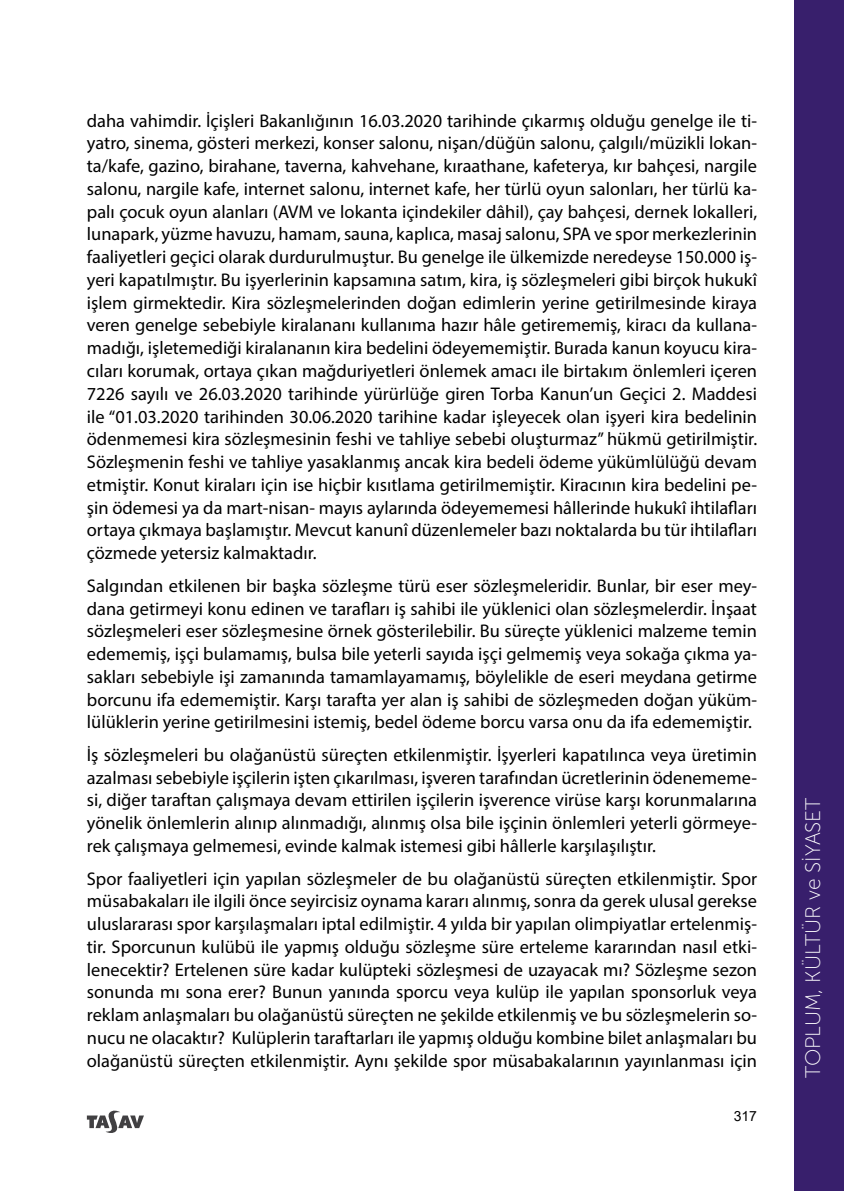
<style>
.page{position:relative;width:844px;height:1191px;background:#fff}
.page>*{position:absolute;margin:0;border:0;box-sizing:border-box;transform-origin:0 0}
.t1{font:21px "Museo Sans 100";color:#fff}
.t2{font:18.38px/22.8px "Myriad Pro";color:#000;text-align:justify}
.t3{font:14px "Arial";color:#000}
</style>
<div class="page">
<svg style="left:87px;top:1110px;width:57px;height:23px"></svg>
<div style="left:793px;top:0;width:50px;height:1191px;background:#381f6c"></div>
<p class="t2" style="left:87px;top:109px;width:671px">daha vahimdir. İçişleri Bakanlığının 16.03.2020 tarihinde çıkarmış olduğu genelge ile ti&shy;yatro, sinema, gösteri merkezi, konser salonu, nişan/düğün salonu, çalgılı/müzikli lokan&shy;ta/kafe, gazino, birahane, taverna, kahvehane, kıraathane, kafeterya, kır bahçesi, nargile salonu, nargile kafe, internet salonu, internet kafe, her türlü oyun salonları, her türlü ka&shy;palı çocuk oyun alanları (AVM ve lokanta içindekiler dâhil), çay bahçesi, dernek lokalleri, lunapark, yüzme havuzu, hamam, sauna, kaplıca, masaj salonu, SPA ve spor merkezlerinin faaliyetleri geçici olarak durdurulmuştur. Bu genelge ile ülkemizde neredeyse 150.000 iş&shy;yeri kapatılmıştır. Bu işyerlerinin kapsamına satım, kira, iş sözleşmeleri gibi birçok hukukî işlem girmektedir. Kira sözleşmelerinden doğan edimlerin yerine getirilmesinde kiraya veren genelge sebebiyle kiralananı kullanıma hazır hâle getirememiş, kiracı da kullana&shy;madığı, işletemediği kiralananın kira bedelini ödeyememiştir. Burada kanun koyucu kira&shy;cıları korumak, ortaya çıkan mağduriyetleri önlemek amacı ile birtakım önlemleri içeren 7226 sayılı ve 26.03.2020 tarihinde yürürlüğe giren Torba Kanun’un Geçici 2. Maddesi ile “01.03.2020 tarihinden 30.06.2020 tarihine kadar işleyecek olan işyeri kira bedelinin ödenmemesi kira sözleşmesinin feshi ve tahliye sebebi oluşturmaz” hükmü getirilmiştir.<br>Sözleşmenin feshi ve tahliye yasaklanmış ancak kira bedeli ödeme yükümlülüğü devam etmiştir. Konut kiraları için ise hiçbir kısıtlama getirilmemiştir. Kiracının kira bedelini pe&shy;şin ödemesi ya da mart-nisan- mayıs aylarında ödeyememesi hâllerinde hukukî ihtilafları ortaya çıkmaya başlamıştır. Mevcut kanunî düzenlemeler bazı noktalarda bu tür ihtilafları çözmede yetersiz kalmaktadır.</p>
<p class="t2" style="left:87px;top:574px;width:671px">Salgından etkilenen bir başka sözleşme türü eser sözleşmeleridir. Bunlar, bir eser mey&shy;dana getirmeyi konu edinen ve tarafları iş sahibi ile yüklenici olan sözleşmelerdir. İnşaat sözleşmeleri eser sözleşmesine örnek gösterilebilir. Bu süreçte yüklenici malzeme temin edememiş, işçi bulamamış, bulsa bile yeterli sayıda işçi gelmemiş veya sokağa çıkma ya&shy;sakları sebebiyle işi zamanında tamamlayamamış, böylelikle de eseri meydana getirme borcunu ifa edememiştir. Karşı tarafta yer alan iş sahibi de sözleşmeden doğan yüküm&shy;lülüklerin yerine getirilmesini istemiş, bedel ödeme borcu varsa onu da ifa edememiştir.</p>
<p class="t2" style="left:87px;top:743px;width:671px">İş sözleşmeleri bu olağanüstü süreçten etkilenmiştir. İşyerleri kapatılınca veya üretimin azalması sebebiyle işçilerin işten çıkarılması, işveren tarafından ücretlerinin ödenememe&shy;si, diğer taraftan çalışmaya devam ettirilen işçilerin işverence virüse karşı korunmalarına yönelik önlemlerin alınıp alınmadığı, alınmış olsa bile işçinin önlemleri yeterli görmeye&shy;rek çalışmaya gelmemesi, evinde kalmak istemesi gibi hâllerle karşılaşılıştır.</p>
<p class="t2" style="left:87px;top:867px;width:671px">Spor faaliyetleri için yapılan sözleşmeler de bu olağanüstü süreçten etkilenmiştir. Spor müsabakaları ile ilgili önce seyircisiz oynama kararı alınmış, sonra da gerek ulusal gerekse uluslararası spor karşılaşmaları iptal edilmiştir. 4 yılda bir yapılan olimpiyatlar ertelenmiş&shy;tir. Sporcunun kulübü ile yapmış olduğu sözleşme süre erteleme kararından nasıl etki&shy;lenecektir? Ertelenen süre kadar kulüpteki sözleşmesi de uzayacak mı? Sözleşme sezon sonunda mı sona erer? Bunun yanında sporcu veya kulüp ile yapılan sponsorluk veya reklam anlaşmaları bu olağanüstü süreçten ne şekilde etkilenmiş ve bu sözleşmelerin so&shy;nucu ne olacaktır? Kulüplerin taraftarları ile yapmış olduğu kombine bilet anlaşmaları bu olağanüstü süreçten etkilenmiştir. Aynı şekilde spor müsabakalarının yayınlanması için</p>
<p class="t3" style="left:733px;top:1106px;width:25px">317</p>
<p class="t1" style="left:801px;top:1078px;width:282px;rotate:-90deg">TOPLUM, KÜLTÜR ve SİYASET</p>
</div>
